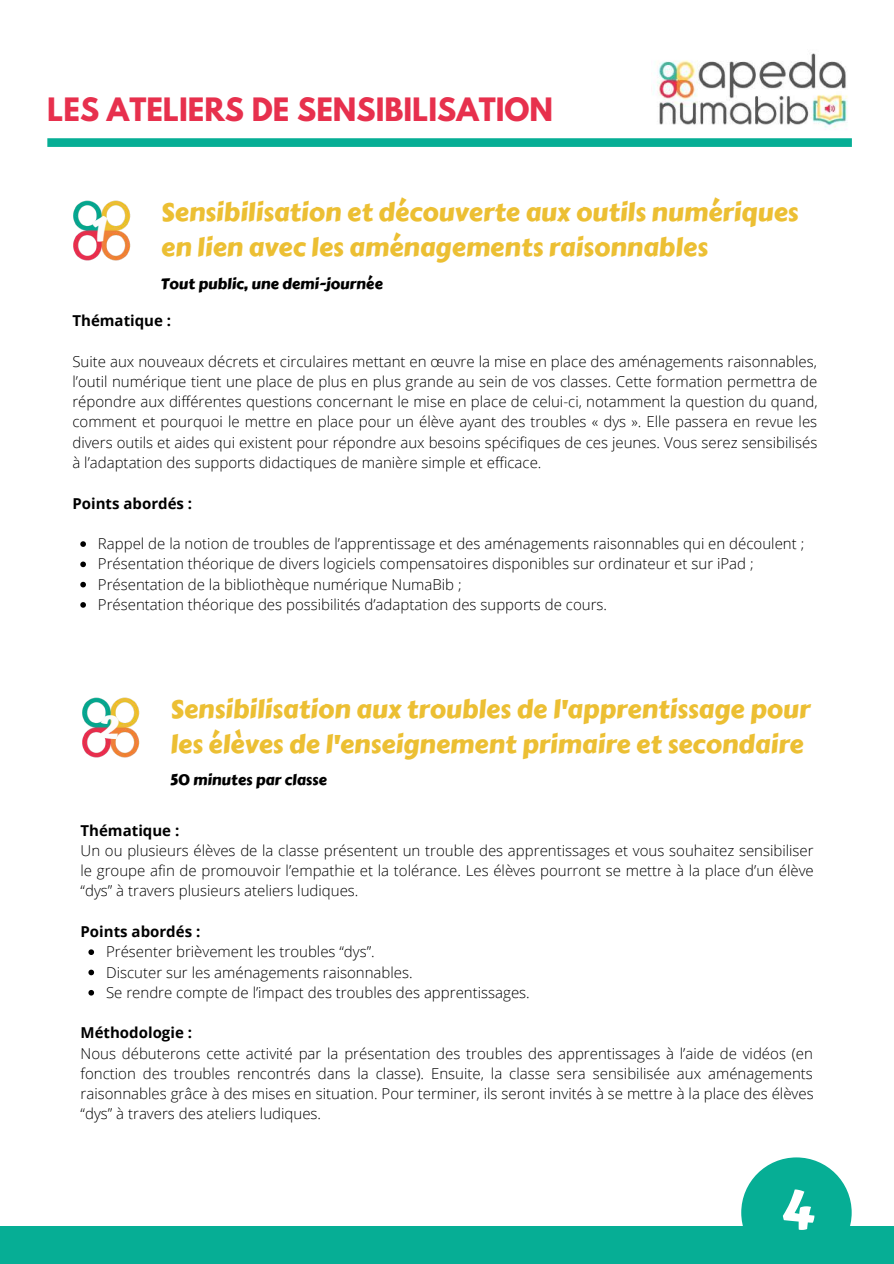
<style>
.page{position:relative;width:894px;height:1264px;background:#fff}
.page>*{position:absolute;margin:0;border:0;box-sizing:border-box;transform-origin:0 0}
.t1{font:700 49.95px "Atma";color:#fff}
.t2{font:700 34.65px "Atma";color:#fcfcfc}
.t3{font:700 28.5px "League Spartan";color:#e7304d}
.t4{font:25.5px/35px "Carter One";color:#ecbf33}
.t5{font:300 15px/20.2px "Open Sans";color:#000;text-align:justify}
.t6{font:700 15px "Open Sans";color:#000}
.t7{font:15px "Carter One";color:#000}
</style>
<div class="page">
<svg style="left:80px;top:541px;width:6px;height:6px"></svg>
<svg style="left:80px;top:561px;width:6px;height:6px"></svg>
<svg style="left:80px;top:582px;width:6px;height:5px"></svg>
<svg style="left:80px;top:602px;width:6px;height:5px"></svg>
<img style="left:73px;top:200px;width:58px;height:61px">
<div style="left:0;top:1226px;width:893px;height:37px;background:#06ae95"></div>
<svg style="left:741px;top:1157px;width:110px;height:69px"></svg>
<svg style="left:47px;top:138px;width:804px;height:9px;background:#0eb098"></svg>
<img style="left:653px;top:53px;width:195px;height:75px">
<img style="left:82px;top:697px;width:58px;height:61px">
<svg style="left:88px;top:949px;width:6px;height:6px"></svg>
<svg style="left:88px;top:969px;width:6px;height:6px"></svg>
<svg style="left:88px;top:990px;width:6px;height:5px"></svg>
<h3 class="t3" style="left:47px;top:96px;width:507px">LES ATELIERS DE SENSIBILISATION</h3>
<h2 class="t2" style="left:91px;top:208px;width:19px">1</h2>
<h3 class="t4" style="left:161px;top:195px;width:639px">Sensibilisation et découverte aux outils numériques en lien avec les aménagements raisonnables</h3>
<p class="t7" style="left:161px;top:273px;width:223px">Tout public, une demi-journée</p>
<p class="t6" style="left:72px;top:310px;width:100px">Thématique :</p>
<p class="t5" style="left:72px;top:351px;width:746px">Suite aux nouveaux décrets et circulaires mettant en œuvre la mise en place des aménagements raisonnables, l’outil numérique tient une place de plus en plus grande au sein de vos classes. Cette formation permettra de répondre aux différentes questions concernant le mise en place de celui-ci, notamment la question du quand, comment et pourquoi le mettre en place pour un élève ayant des troubles « dys ». Elle passera en revue les divers outils et aides qui existent pour répondre aux besoins spécifiques de ces jeunes. Vous serez sensibilisés à l’adaptation des supports didactiques de manière simple et efficace.</p>
<p class="t6" style="left:72px;top:492px;width:121px">Points abordés :</p>
<p class="t5" style="left:98px;top:533px;width:707px;text-align:left">Rappel de la notion de troubles de l’apprentissage et des aménagements raisonnables qui en découlent ; Présentation théorique de divers logiciels compensatoires disponibles sur ordinateur et sur iPad ; Présentation de la bibliothèque numérique NumaBib ;<br>Présentation théorique des possibilités d’adaptation des supports de cours.</p>
<h2 class="t2" style="left:101px;top:705px;width:21px">2</h2>
<h3 class="t4" style="left:170px;top:692px;width:641px">Sensibilisation aux troubles de l'apprentissage pour les élèves de l'enseignement primaire et secondaire</h3>
<p class="t7" style="left:170px;top:769px;width:158px">50 minutes par classe</p>
<p class="t6" style="left:80px;top:819px;width:100px">Thématique :</p>
<p class="t5" style="left:80px;top:840px;width:734px">Un ou plusieurs élèves de la classe présentent un trouble des apprentissages et vous souhaitez sensibiliser le groupe afin de promouvoir l’empathie et la tolérance. Les élèves pourront se mettre à la place d’un élève “dys” à travers plusieurs ateliers ludiques.</p>
<p class="t6" style="left:80px;top:921px;width:121px">Points abordés :</p>
<p class="t5" style="left:106px;top:941px;width:425px;text-align:left">Présenter brièvement les troubles “dys”.<br>Discuter sur les aménagements raisonnables.<br>Se rendre compte de l’impact des troubles des apprentissages.</p>
<p class="t6" style="left:80px;top:1022px;width:113px">Méthodologie :</p>
<p class="t5" style="left:80px;top:1042px;width:734px">Nous débuterons cette activité par la présentation des troubles des apprentissages à l’aide de vidéos (en fonction des troubles rencontrés dans la classe). Ensuite, la classe sera sensibilisée aux aménagements raisonnables grâce à des mises en situation. Pour terminer, ils seront invités à se mettre à la place des élèves “dys” à travers des ateliers ludiques.</p>
<h1 class="t1" style="left:782px;top:1180px;width:34px">4</h1>
</div>
